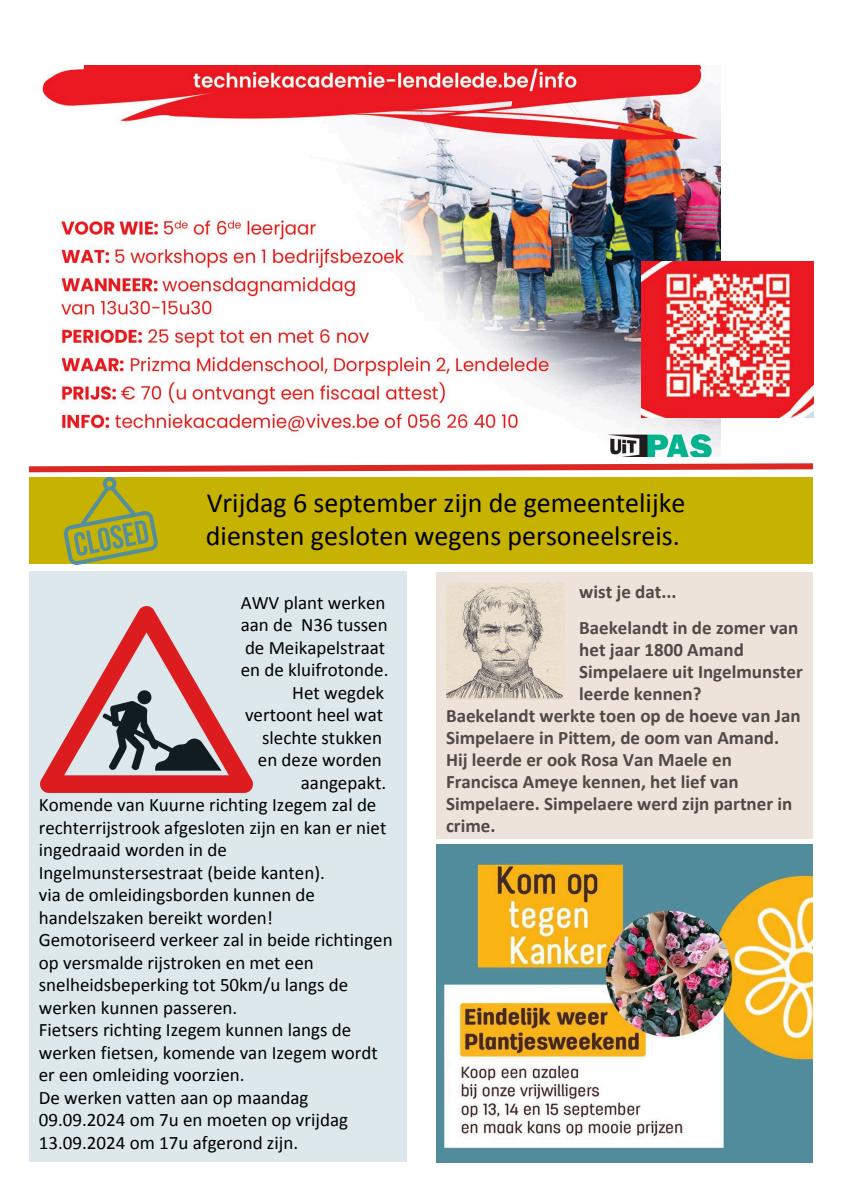
<style>
.page{position:relative;width:842px;height:1191px;background:#fff}
.page>*{position:absolute;margin:0;border:0;box-sizing:border-box;transform-origin:0 0}
.t1{font:28px/33px "Calibri";color:#000}
.t2{font:19px/22.4px "Calibri";color:#000}
.t3{font:700 19px "Calibri";color:#504947}
</style>
<div class="page">
<div style="left:436px;top:572px;width:376px;height:267px;background:#ede3da"></div>
<img style="left:446px;top:583px;width:118px;height:116px">
<img style="left:436px;top:845px;width:376px;height:318px">
<img style="left:42px;top:65px;width:678px;height:392px">
<img style="left:642px;top:261px;width:171px;height:156px">
<div style="left:84px;top:65px;width:78px;height:23px;background:#eb1922"></div>
<div style="left:29px;top:572px;width:377px;height:590px;background:#dce8eb"></div>
<svg style="left:28px;top:463px;width:785px;height:102px;background:#c9b01e"></svg>
<p class="t1" style="left:206px;top:488px;width:481px">Vrijdag 6 september zijn de gemeentelijke diensten gesloten wegens personeelsreis.</p>
<p class="t2" style="left:241px;top:593px;width:146px">AWV plant werken</p>
<p class="t2" style="left:241px;top:615px;width:148px">aan de N36 tussen</p>
<p class="t2" style="left:245px;top:638px;width:142px">de Meikapelstraat</p>
<p class="t2" style="left:241px;top:660px;width:149px">en de kluifrotonde.</p>
<p class="t2" style="left:292px;top:683px;width:93px">Het wegdek</p>
<p class="t2" style="left:245px;top:705px;width:140px">vertoont heel wat</p>
<p class="t2" style="left:262px;top:728px;width:121px">slechte stukken</p>
<p class="t2" style="left:258px;top:750px;width:125px">en deze worden</p>
<p class="t2" style="left:301px;top:773px;width:87px">aangepakt.</p>
<p class="t2" style="left:39px;top:795px;width:349px">Komende van Kuurne richting Izegem zal de rechterrijstrook afgesloten zijn en kan er niet ingedraaid worden in de Ingelmunstersestraat (beide kanten).</p>
<p class="t2" style="left:39px;top:885px;width:277px">via de omleidingsborden kunnen de handelszaken bereikt worden!</p>
<p class="t2" style="left:39px;top:930px;width:355px">Gemotoriseerd verkeer zal in beide richtingen op versmalde rijstroken en met een snelheidsbeperking tot 50km/u langs de werken kunnen passeren.</p>
<h2 class="t2" style="left:39px;top:1020px;width:340px">Fietsers richting Izegem kunnen langs de werken fietsen, komende van Izegem wordt er een omleiding voorzien.</h2>
<h2 class="t2" style="left:39px;top:1088px;width:310px">De werken vatten aan op maandag<br>09.09.2024 om 7u en moeten op vrijdag<br>13.09.2024 om 17u afgerond zijn.</h2>
<p class="t3" style="left:579px;top:584px;width:99px">wist je dat...</p>
<p class="t3" style="left:579px;top:620px;width:220px">Baekelandt in de zomer van</p>
<p class="t3" style="left:579px;top:642px;width:166px">het jaar 1800 Amand</p>
<p class="t3" style="left:579px;top:664px;width:225px">Simpelaere uit Ingelmunster</p>
<p class="t3" style="left:579px;top:686px;width:124px">leerde kennen?</p>
<p class="t3" style="left:446px;top:708px;width:356px">Baekelandt werkte toen op de hoeve van Jan</p>
<p class="t3" style="left:446px;top:730px;width:334px">Simpelaere in Pittem, de oom van Amand.</p>
<p class="t3" style="left:446px;top:752px;width:287px">Hij leerde er ook Rosa Van Maele en</p>
<p class="t3" style="left:446px;top:774px;width:294px">Francisca Ameye kennen, het lief van</p>
<p class="t3" style="left:446px;top:796px;width:347px">Simpelaere. Simpelaere werd zijn partner in</p>
<p class="t3" style="left:446px;top:818px;width:51px">crime.</p>
</div>
